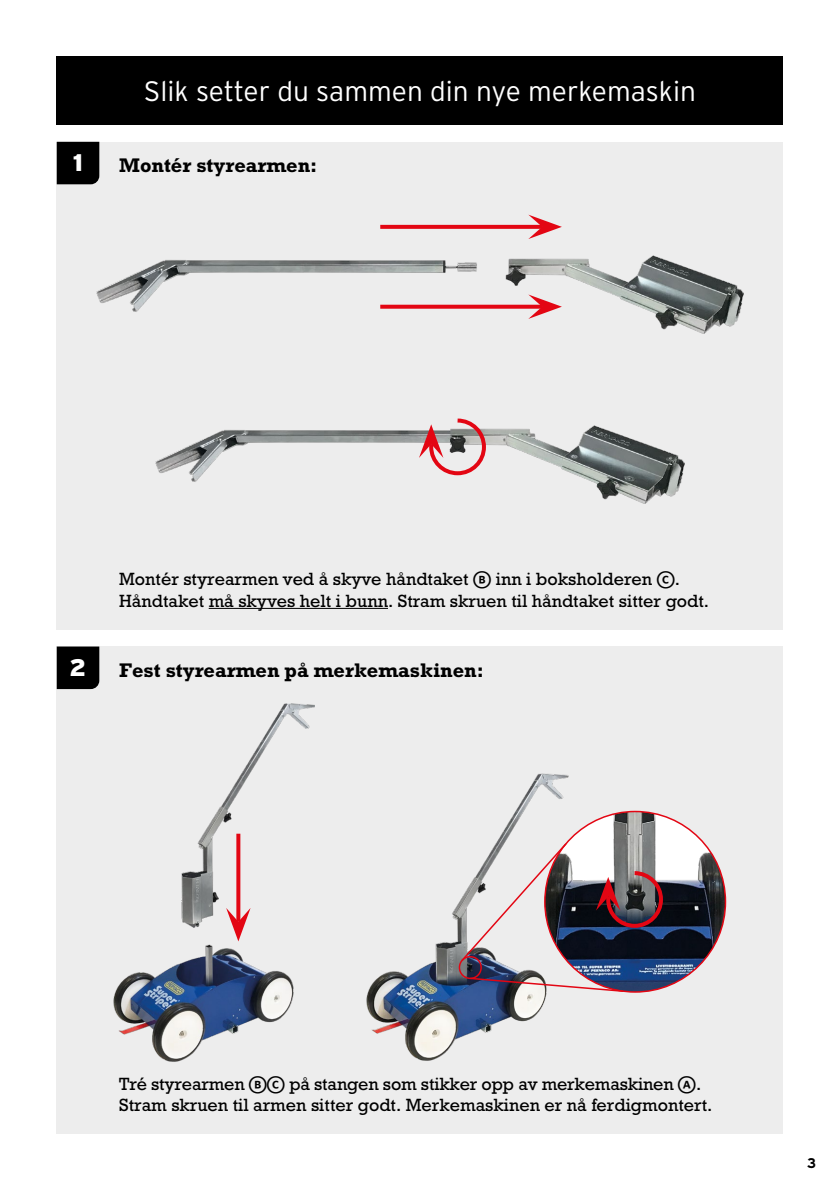
<style>
.page{position:relative;width:840px;height:1191px;background:#fff}
.page>*{position:absolute;margin:0;border:0;box-sizing:border-box;transform-origin:0 0}
.t1{font:300 28px "Interstate";color:#fff}
.t2{font:900 24px "Interstate";color:#fff}
.t3{font:700 20px "Rockwell Std";color:#000}
.t4{font:18px/21.6px "Rockwell Std";color:#000}
.t5{font:700 14px "Interstate";color:#000}
.s1{font-family:"Whitney Index White Round Bd"}
</style>
<div class="page">
<div style="left:57px;top:142px;width:725px;height:487px;background:#ededed"></div>
<div style="left:57px;top:646px;width:725px;height:488px;background:#ededed"></div>
<div style="left:57px;top:57px;width:725px;height:68px;background:#000"></div>
<div style="left:57px;top:142px;width:42px;height:42px;background:#000"></div>
<div style="left:57px;top:646px;width:42px;height:43px;background:#000"></div>
<hr style="left:208px;top:608px;width:180px;height:1px;background:#000">
<img style="left:97px;top:255px;width:646px;height:79px">
<svg style="left:380px;top:225px;width:148px;height:4px"></svg>
<svg style="left:528px;top:215px;width:33px;height:24px"></svg>
<svg style="left:380px;top:305px;width:148px;height:4px"></svg>
<svg style="left:528px;top:294px;width:33px;height:25px"></svg>
<img style="left:155px;top:425px;width:529px;height:79px">
<svg style="left:419px;top:418px;width:68px;height:59px"></svg>
<img style="left:181px;top:703px;width:133px;height:224px">
<img style="left:113px;top:944px;width:181px;height:118px">
<svg style="left:236px;top:833px;width:4px;height:75px"></svg>
<svg style="left:226px;top:908px;width:24px;height:33px"></svg>
<img style="left:366px;top:773px;width:202px;height:288px">
<img style="left:544px;top:811px;width:181px;height:181px;border-radius:90px">
<svg style="left:595px;top:869px;width:69px;height:60px;background:#6d4a53"></svg>
<div style="left:458px;top:956px;width:23px;height:23px;border:2px solid #e30613;border-radius:50%"></div>
<svg style="left:459px;top:841px;width:108px;height:121px"></svg>
<svg style="left:468px;top:976px;width:156px;height:16px"></svg>
<h2 class="t2" style="left:73px;top:149px;width:12px">1</h2>
<h1 class="t1" style="left:144px;top:75px;width:553px">Slik setter du sammen din nye merkemaskin</h1>
<p class="t3" style="left:119px;top:154px;width:199px">Montér styrearmen:</p>
<h2 class="t2" style="left:69px;top:654px;width:18px">2</h2>
<p class="t4" style="left:119px;top:568px;width:591px">Montér styrearmen ved å skyve håndtaket <span class="s1">B</span> inn i boksholderen <span class="s1">C</span>.<br>Håndtaket må skyves helt i bunn. Stram skruen til håndtaket sitter godt.</p>
<p class="t3" style="left:119px;top:658px;width:366px">Fest styrearmen på merkemaskinen:</p>
<p class="t4" style="left:119px;top:1072px;width:594px">Tré styrearmen <span class="s1">BC</span> på stangen som stikker opp av merkemaskinen <span class="s1">A</span>.<br>Stram skruen til armen sitter godt. Merkemaskinen er nå ferdigmontert.</p>
<p class="t5" style="left:806px;top:1154px;width:11px">3</p>
</div>
